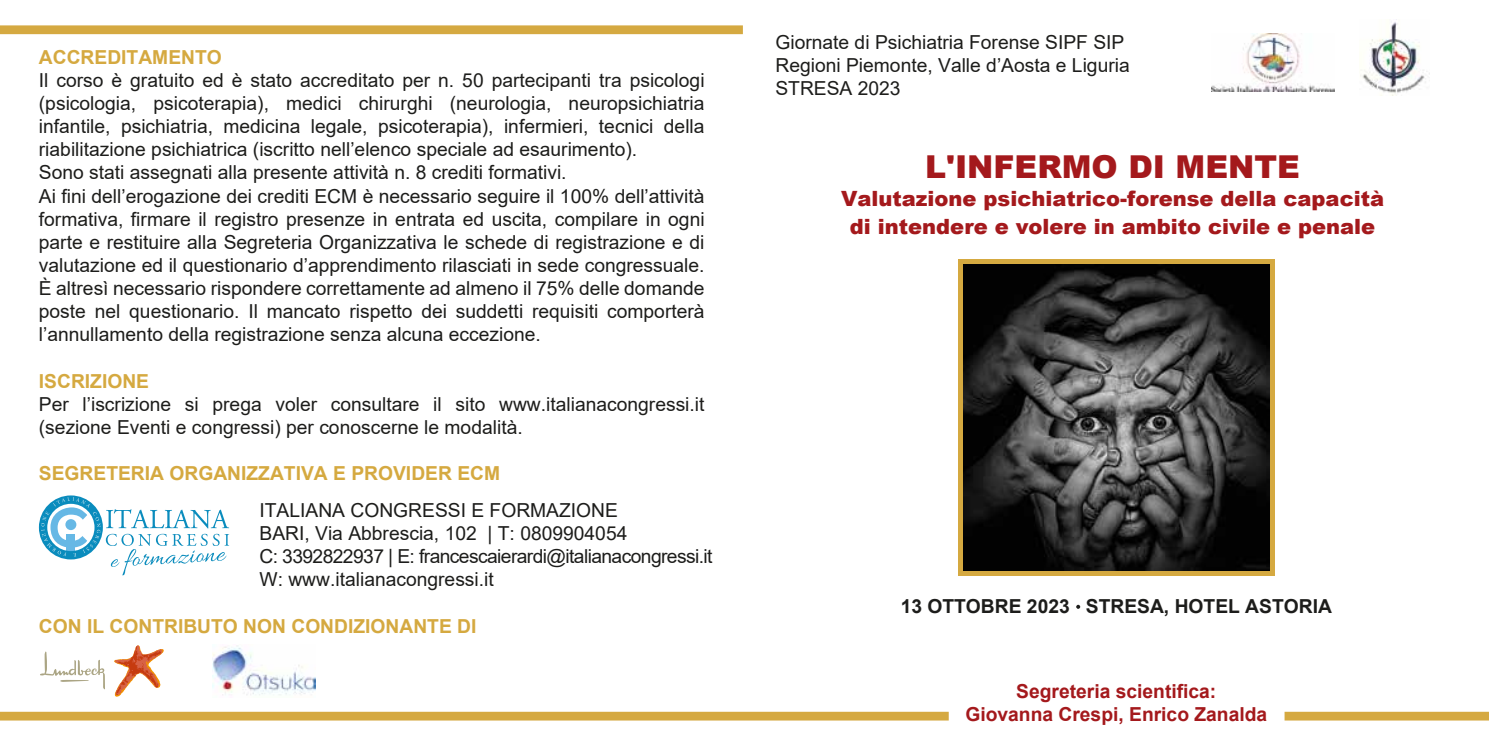
<style>
.page{position:relative;width:1489px;height:745px;background:#fff}
.page>*{position:absolute;margin:0;border:0;box-sizing:border-box;transform-origin:0 0}
.t1{font:900 31.5px "Arial";color:#a4191c}
.t2{font:900 21px/28px "Arial";color:#a4191c;text-align:center}
.t3{font:19.25px/23.1px "Arial";color:#1d1d1b}
.t4{font:700 19.25px "Arial";color:#d5a940}
.t5{font:700 19.25px/23.1px "Arial";color:#a4191c;text-align:center}
.t6{font:700 19.25px "Arial";color:#1d1d1b}
</style>
<div class="page">
<div style="left:958px;top:259px;width:316px;height:316px;background:#d5a940"></div>
<img style="left:963px;top:264px;width:306px;height:306px">
<svg style="left:39px;top:495px;width:190px;height:80px"></svg>
<svg style="left:40px;top:651px;width:65px;height:38px"></svg>
<svg style="left:114px;top:645px;width:50px;height:51px"></svg>
<img style="left:1211px;top:33px;width:123px;height:59px">
<img style="left:1360px;top:19px;width:67px;height:76px">
<svg style="left:1076px;top:604px;width:4px;height:4px"></svg>
<div style="left:0;top:711px;width:948px;height:9px;background:#d5a941"></div>
<div style="left:1284px;top:711px;width:204px;height:9px;background:#d5a941"></div>
<div style="left:0;top:25px;width:742px;height:9px;background:#d5a941"></div>
<img style="left:213px;top:645px;width:103px;height:51px">
<p class="t4" style="left:39px;top:43px;width:184px">ACCREDITAMENTO</p>
<p class="t3" style="left:39px;top:68px;width:667px">Il corso è gratuito ed è stato accreditato per n. 50 partecipanti tra psicologi (psicologia, psicoterapia), medici chirurghi (neurologia, neuropsichiatria infantile, psichiatria, medicina legale, psicoterapia), infermieri, tecnici della riabilitazione psichiatrica (iscritto nell’elenco speciale ad esaurimento).<br>Sono stati assegnati alla presente attività n. 8 crediti formativi.<br>Ai fini dell’erogazione dei crediti ECM è necessario seguire il 100% dell’attività formativa, firmare il registro presenze in entrata ed uscita, compilare in ogni parte e restituire alla Segreteria Organizzativa le schede di registrazione e di valutazione ed il questionario d’apprendimento rilasciati in sede congressuale.<br>È altresì necessario rispondere correttamente ad almeno il 75% delle domande poste nel questionario. Il mancato rispetto dei suddetti requisiti comporterà l’annullamento della registrazione senza alcuna eccezione.</p>
<p class="t4" style="left:39px;top:367px;width:112px">ISCRIZIONE</p>
<p class="t3" style="left:39px;top:392px;width:667px">Per l’iscrizione si prega voler consultare il sito www.italianacongressi.it (sezione Eventi e congressi) per conoscerne le modalità.</p>
<p class="t4" style="left:39px;top:459px;width:462px">SEGRETERIA ORGANIZZATIVA E PROVIDER ECM</p>
<p class="t3" style="left:259px;top:498px;width:454px">ITALIANA CONGRESSI E FORMAZIONE<br>BARI, Via Abbrescia, 102 | T: 0809904054<br>C: 3392822937 | E: francescaierardi@italianacongressi.it W: www.italianacongressi.it</p>
<p class="t4" style="left:39px;top:612px;width:439px">CON IL CONTRIBUTO NON CONDIZIONANTE DI</p>
<p class="t3" style="left:775px;top:30px;width:356px">Giornate di Psichiatria Forense SIPF SIP<br>Regioni Piemonte, Valle d’Aosta e Liguria<br>STRESA 2023</p>
<h1 class="t1" style="left:925px;top:143px;width:376px">L'INFERMO DI MENTE</h1>
<p class="t2" style="left:841px;top:183px;width:544px">Valutazione psichiatrico-forense della capacità di intendere e volere in ambito civile e penale</p>
<p class="t6" style="left:900px;top:592px;width:433px">13 OTTOBRE 2023 STRESA, HOTEL ASTORIA</p>
<p class="t5" style="left:965px;top:679px;width:303px">Segreteria scientifica:<br>Giovanna Crespi, Enrico Zanalda</p>
</div>
